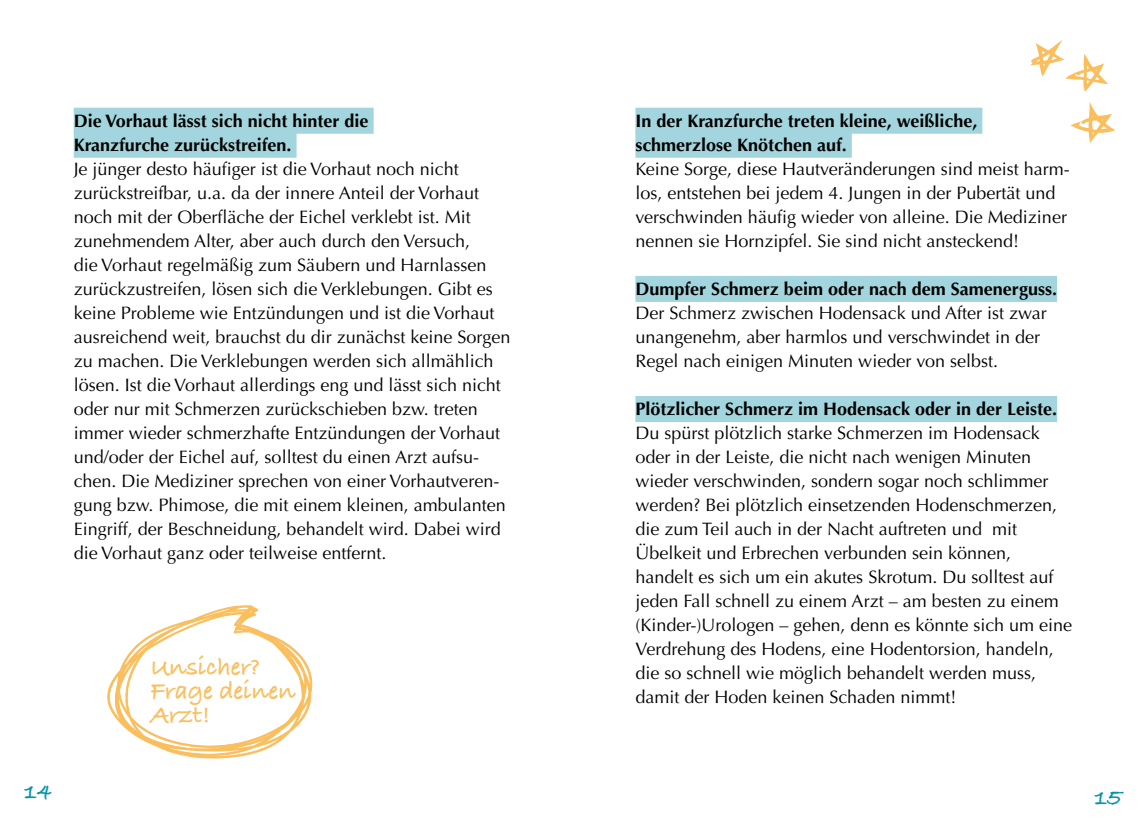
<style>
.page{position:relative;width:1146px;height:840px;background:#fff}
.page>*{position:absolute;margin:0;border:0;box-sizing:border-box;transform-origin:0 0}
.t1{font:26px/24px "Bradley Hand ITCTT Bold";letter-spacing:-.01em;color:#fabe5d}
.t2{font:24px "Bradley Hand ITCTT Bold";color:#0094aa}
.t3{font:18px/24px "Optima LT Std";color:#000}
.t4{font:700 18px/24px "Optima LT Std";color:#000}
</style>
<div class="page">
<div style="left:74px;top:108px;width:299px;height:26px;background:#a2d5dd"></div>
<div style="left:74px;top:132px;width:222px;height:26px;background:#a2d5dd"></div>
<div style="left:635px;top:108px;width:347px;height:26px;background:#a2d5dd"></div>
<div style="left:635px;top:132px;width:216px;height:26px;background:#a2d5dd"></div>
<div style="left:635px;top:276px;width:421px;height:26px;background:#a2d5dd"></div>
<div style="left:635px;top:396px;width:421px;height:26px;background:#a2d5dd"></div>
<svg style="left:1030px;top:40px;width:77px;height:52px"></svg>
<svg style="left:1070px;top:102px;width:44px;height:41px"></svg>
<svg style="left:107px;top:605px;width:206px;height:153px"></svg>
<p class="t4" style="left:74px;top:109px;width:296px">Die Vorhaut lässt sich nicht hinter die<br>Kranzfurche zurückstreifen.</p>
<p class="t3" style="left:74px;top:157px;width:438px">Je jünger desto häufiger ist die Vorhaut noch nicht zurückstreifbar, u.a. da der innere Anteil der Vorhaut noch mit der Oberfläche der Eichel verklebt ist. Mit zunehmendem Alter, aber auch durch den Versuch,<br>die Vorhaut regelmäßig zum Säubern und Harnlassen zurückzustreifen, lösen sich die Verklebungen. Gibt es keine Probleme wie Entzündungen und ist die Vorhaut ausreichend weit, brauchst du dir zunächst keine Sorgen zu machen. Die Verklebungen werden sich allmählich lösen. Ist die Vorhaut allerdings eng und lässt sich nicht oder nur mit Schmerzen zurückschieben bzw. treten immer wieder schmerzhafte Entzündungen der Vorhaut und/oder der Eichel auf, solltest du einen Arzt aufsu&shy;chen. Die Mediziner sprechen von einer Vorhautveren&shy;gung bzw. Phimose, die mit einem kleinen, ambulanten Eingriff, der Beschneidung, behandelt wird. Dabei wird die Vorhaut ganz oder teilweise entfernt.</p>
<h1 class="t1" style="left:150px;top:656px;width:147px">Unsicher?<br>Frage deinen<br>Arzt!</h1>
<p class="t4" style="left:635px;top:109px;width:343px">In der Kranzfurche treten kleine, weißliche, schmerzlose Knötchen auf.</p>
<p class="t3" style="left:635px;top:157px;width:436px">Keine Sorge, diese Hautveränderungen sind meist harm&shy;los, entstehen bei jedem 4. Jungen in der Pubertät und verschwinden häufig wieder von alleine. Die Mediziner nennen sie Hornzipfel. Sie sind nicht ansteckend!</p>
<p class="t4" style="left:635px;top:277px;width:423px">Dumpfer Schmerz beim oder nach dem Samenerguss.</p>
<p class="t3" style="left:635px;top:301px;width:413px">Der Schmerz zwischen Hodensack und After ist zwar unangenehm, aber harmlos und verschwindet in der<br>Regel nach einigen Minuten wieder von selbst.</p>
<p class="t4" style="left:635px;top:397px;width:423px">Plötzlicher Schmerz im Hodensack oder in der Leiste.</p>
<p class="t3" style="left:635px;top:421px;width:438px">Du spürst plötzlich starke Schmerzen im Hodensack oder in der Leiste, die nicht nach wenigen Minuten wieder verschwinden, sondern sogar noch schlimmer werden? Bei plötzlich einsetzenden Hodenschmerzen, die zum Teil auch in der Nacht auftreten und mit Übelkeit und Erbrechen verbunden sein können, handelt es sich um ein akutes Skrotum. Du solltest auf jeden Fall schnell zu einem Arzt – am besten zu einem (Kinder-)Urologen – gehen, denn es könnte sich um eine Verdrehung des Hodens, eine Hodentorsion, handeln, die so schnell wie möglich behandelt werden muss, damit der Hoden keinen Schaden nimmt!</p>
<h2 class="t2" style="left:25px;top:777px;width:29px">14</h2>
<h2 class="t2" style="left:1094px;top:782px;width:28px">15</h2>
</div>
